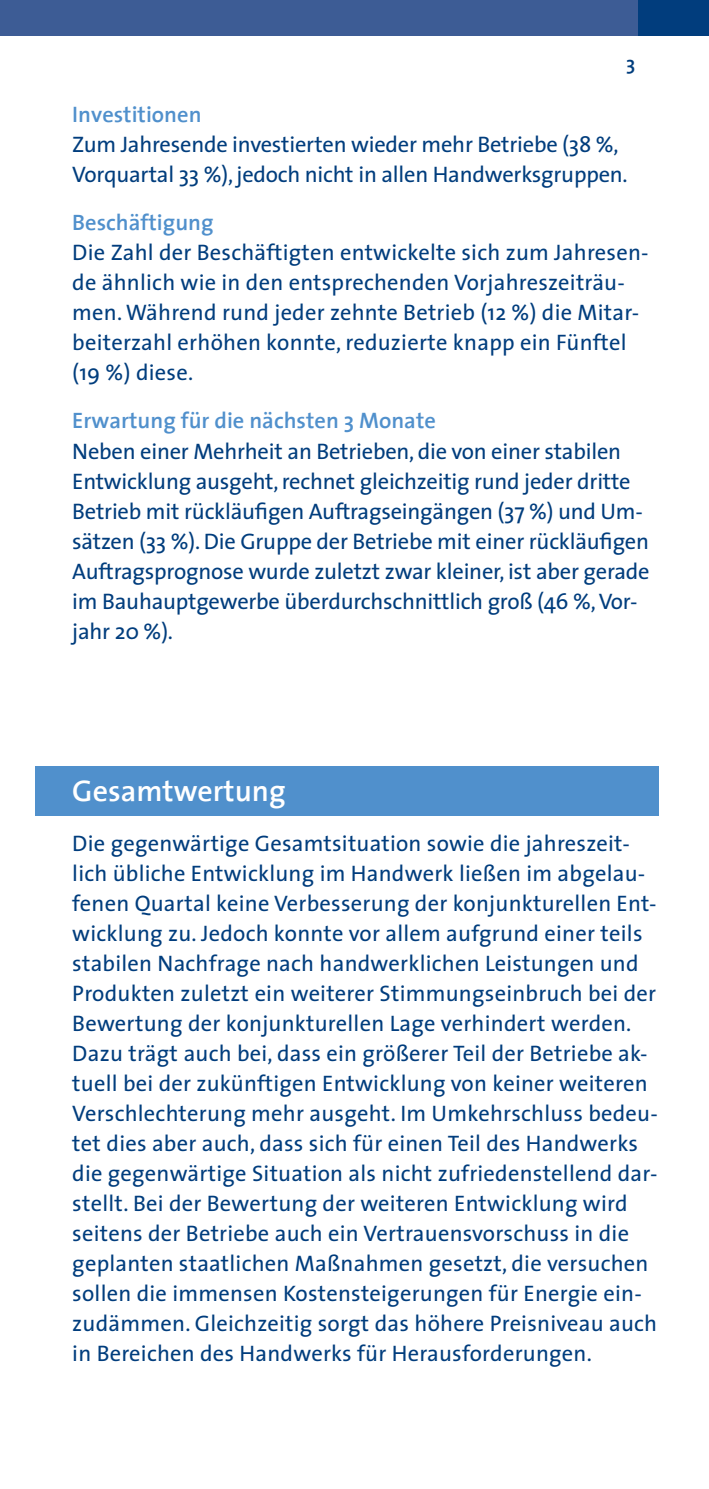
<style>
.page{position:relative;width:709px;height:1489px;background:#fff}
.page>*{position:absolute;margin:0;border:0;box-sizing:border-box;transform-origin:0 0}
.t1{font:600 30px "The Sans";color:#fff}
.t2{font:22.5px/30px "The Sans";letter-spacing:.01em;color:#013d7d}
.t3{font:22.5px/30px "The Sans";letter-spacing:-.01em;color:#013d7d}
.t4{font:600 22.5px "The Sans";color:#5090cc}
.t5{font:600 20px "The Sans";color:#013d7d}
</style>
<div class="page">
<div style="left:0;top:0;width:709px;height:35px;background:#013d7d"></div>
<div style="left:0;top:0;width:638px;height:35px;background:#3d5c95"></div>
<div style="left:35px;top:766px;width:624px;height:50px;background:#5090cc"></div>
<p class="t5" style="left:626px;top:47px;width:11px">3</p>
<p class="t4" style="left:72px;top:96px;width:131px">Investitionen</p>
<p class="t3" style="left:72px;top:129px;width:557px">Zum Jahresende investierten wieder mehr Betriebe (38 %,<br>Vorquartal 33 %), jedoch nicht in allen Handwerksgruppen.</p>
<p class="t4" style="left:72px;top:204px;width:143px">Beschäftigung</p>
<p class="t2" style="left:72px;top:237px;width:578px">Die Zahl der Beschäftigten entwickelte sich zum Jahresen&shy;de ähnlich wie in den entsprechenden Vorjahreszeiträu&shy;men. Während rund jeder zehnte Betrieb (12 %) die Mitar&shy;beiterzahl erhöhen konnte, reduzierte knapp ein Fünftel (19 %) diese.</p>
<p class="t4" style="left:72px;top:402px;width:365px">Erwartung für die nächsten 3 Monate</p>
<p class="t3" style="left:72px;top:435px;width:579px">Neben einer Mehrheit an Betrieben, die von einer stabilen Entwicklung ausgeht, rechnet gleichzeitig rund jeder dritte Betrieb mit rückläufigen Auftragseingängen (37 %) und Um&shy;sätzen (33 %). Die Gruppe der Betriebe mit einer rückläufigen Auftragsprognose wurde zuletzt zwar kleiner, ist aber gerade im Bauhauptgewerbe überdurchschnittlich groß (46 %, Vor&shy;jahr 20 %).</p>
<h1 class="t1" style="left:72px;top:766px;width:215px">Gesamtwertung</h1>
<p class="t2" style="left:72px;top:828px;width:587px">Die gegenwärtige Gesamtsituation sowie die jahreszeit&shy;lich übliche Entwicklung im Handwerk ließen im abgelau&shy;fenen Quartal keine Verbesserung der konjunkturellen Ent&shy;wicklung zu. Jedoch konnte vor allem aufgrund einer teils stabilen Nachfrage nach handwerklichen Leistungen und Produkten zuletzt ein weiterer Stimmungseinbruch bei der Bewertung der konjunkturellen Lage verhindert werden.<br>Dazu trägt auch bei, dass ein größerer Teil der Betriebe ak&shy;tuell bei der zukünftigen Entwicklung von keiner weiteren Verschlechterung mehr ausgeht. Im Umkehrschluss bedeu&shy;tet dies aber auch, dass sich für einen Teil des Handwerks die gegenwärtige Situation als nicht zufriedenstellend dar&shy;stellt. Bei der Bewertung der weiteren Entwicklung wird seitens der Betriebe auch ein Vertrauensvorschuss in die geplanten staatlichen Maßnahmen gesetzt, die versuchen sollen die immensen Kostensteigerungen für Energie ein&shy;zudämmen. Gleichzeitig sorgt das höhere Preisniveau auch in Bereichen des Handwerks für Herausforderungen.</p>
</div>
